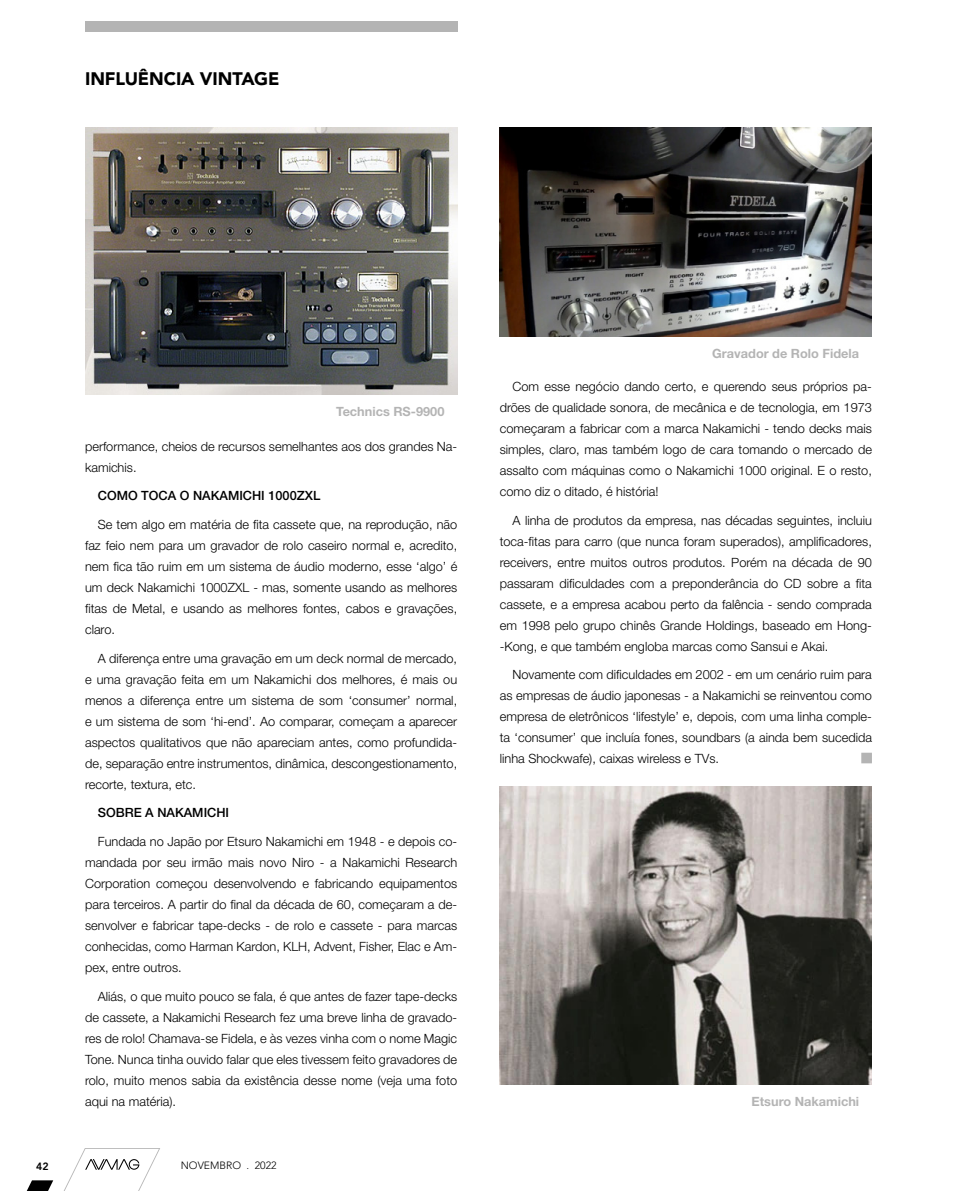
<style>
.page{position:relative;width:957px;height:1191px;background:#fff}
.page>*{position:absolute;margin:0;border:0;box-sizing:border-box;transform-origin:0 0}
.t1{font:900 18px "Avenir LT Std";letter-spacing:-.005em;color:#000}
.t2{font:300 12.75px/21px "Helvetica Neue LT Std";color:#000;text-align:justify}
.t3{font:700 12.75px "Helvetica Neue LT Std";color:#b4b4b4}
.t4{font:500 12.75px "Helvetica Neue LT Std";color:#000}
.t5{font:300 10.5px "Avenir LT Std";color:#000}
.t6{font:800 10.5px "Avenir LT Std";color:#000}
</style>
<div class="page">
<svg style="left:26px;top:1148px;width:134px;height:43px"></svg>
<div style="left:861px;top:752px;width:11px;height:11px;background:#b4b4b4;border:2px solid #b4b4b4"></div>
<img style="left:85px;top:128px;width:372px;height:266px">
<img style="left:500px;top:787px;width:372px;height:297px">
<img style="left:500px;top:128px;width:372px;height:209px">
<div style="left:85px;top:21px;width:372px;height:11px;background:#b4b4b4"></div>
<h1 class="t1" style="left:85px;top:68px;width:196px">INFLUÊNCIA VINTAGE</h1>
<p class="t3" style="left:336px;top:403px;width:110px">Technics RS-9900</p>
<p class="t2" style="left:85px;top:435px;width:374px">performance, cheios de recursos semelhantes aos dos grandes Na&shy;kamichis.</p>
<p class="t4" style="left:98px;top:488px;width:224px">COMO TOCA O NAKAMICHI 1000ZXL</p>
<p class="t2" style="left:85px;top:514px;width:374px;text-indent:13px">Se tem algo em matéria de fita cassete que, na reprodução, não faz feio nem para um gravador de rolo caseiro normal e, acredito, nem fica tão ruim em um sistema de áudio moderno, esse ‘algo’ é um deck Nakamichi 1000ZXL - mas, somente usando as melhores fitas de Metal, e usando as melhores fontes, cabos e gravações, claro.</p>
<p class="t2" style="left:85px;top:647px;width:374px;text-indent:13px">A diferença entre uma gravação em um deck normal de mercado, e uma gravação feita em um Nakamichi dos melhores, é mais ou menos a diferença entre um sistema de som ‘consumer’ normal, e um sistema de som ‘hi-end’. Ao comparar, começam a aparecer aspectos qualitativos que não apareciam antes, como profundida&shy;de, separação entre instrumentos, dinâmica, descongestionamento, recorte, textura, etc.</p>
<p class="t4" style="left:98px;top:805px;width:133px">SOBRE A NAKAMICHI</p>
<p class="t2" style="left:85px;top:831px;width:374px;text-indent:13px">Fundada no Japão por Etsuro Nakamichi em 1948 - e depois co&shy;mandada por seu irmão mais novo Niro - a Nakamichi Research Corporation começou desenvolvendo e fabricando equipamentos para terceiros. A partir do final da década de 60, começaram a de&shy;senvolver e fabricar tape-decks - de rolo e cassete - para marcas conhecidas, como Harman Kardon, KLH, Advent, Fisher, Elac e Am&shy;pex, entre outros.</p>
<p class="t2" style="left:85px;top:985px;width:374px;text-indent:13px">Aliás, o que muito pouco se fala, é que antes de fazer tape-decks de cassete, a Nakamichi Research fez uma breve linha de gravado&shy;res de rolo! Chamava-se Fidela, e às vezes vinha com o nome Magic Tone. Nunca tinha ouvido falar que eles tivessem feito gravadores de rolo, muito menos sabia da existência desse nome (veja uma foto aqui na matéria).</p>
<p class="t6" style="left:36px;top:1160px;width:14px">42</p>
<p class="t5" style="left:181px;top:1159px;width:97px">NOVEMBRO . 2022</p>
<p class="t3" style="left:712px;top:346px;width:148px">Gravador de Rolo Fidela</p>
<p class="t2" style="left:500px;top:375px;width:374px;text-indent:13px">Com esse negócio dando certo, e querendo seus próprios pa&shy;drões de qualidade sonora, de mecânica e de tecnologia, em 1973 começaram a fabricar com a marca Nakamichi - tendo decks mais simples, claro, mas também logo de cara tomando o mercado de assalto com máquinas como o Nakamichi 1000 original. E o resto, como diz o ditado, é história!</p>
<p class="t2" style="left:500px;top:509px;width:374px;text-indent:13px">A linha de produtos da empresa, nas décadas seguintes, incluiu toca-fitas para carro (que nunca foram superados), amplificadores, receivers, entre muitos outros produtos. Porém na década de 90 passaram dificuldades com a preponderância do CD sobre a fita cassete, e a empresa acabou perto da falência - sendo comprada em 1998 pelo grupo chinês Grande Holdings, baseado em Hong--Kong, e que também engloba marcas como Sansui e Akai.</p>
<p class="t2" style="left:500px;top:664px;width:374px;text-indent:13px">Novamente com dificuldades em 2002 - em um cenário ruim para as empresas de áudio japonesas - a Nakamichi se reinventou como empresa de eletrônicos ‘lifestyle’ e, depois, com uma linha comple&shy;ta ‘consumer’ que incluía fones, soundbars (a ainda bem sucedida linha Shockwafe), caixas wireless e TVs.</p>
<p class="t3" style="left:751px;top:1093px;width:109px">Etsuro Nakamichi</p>
</div>
